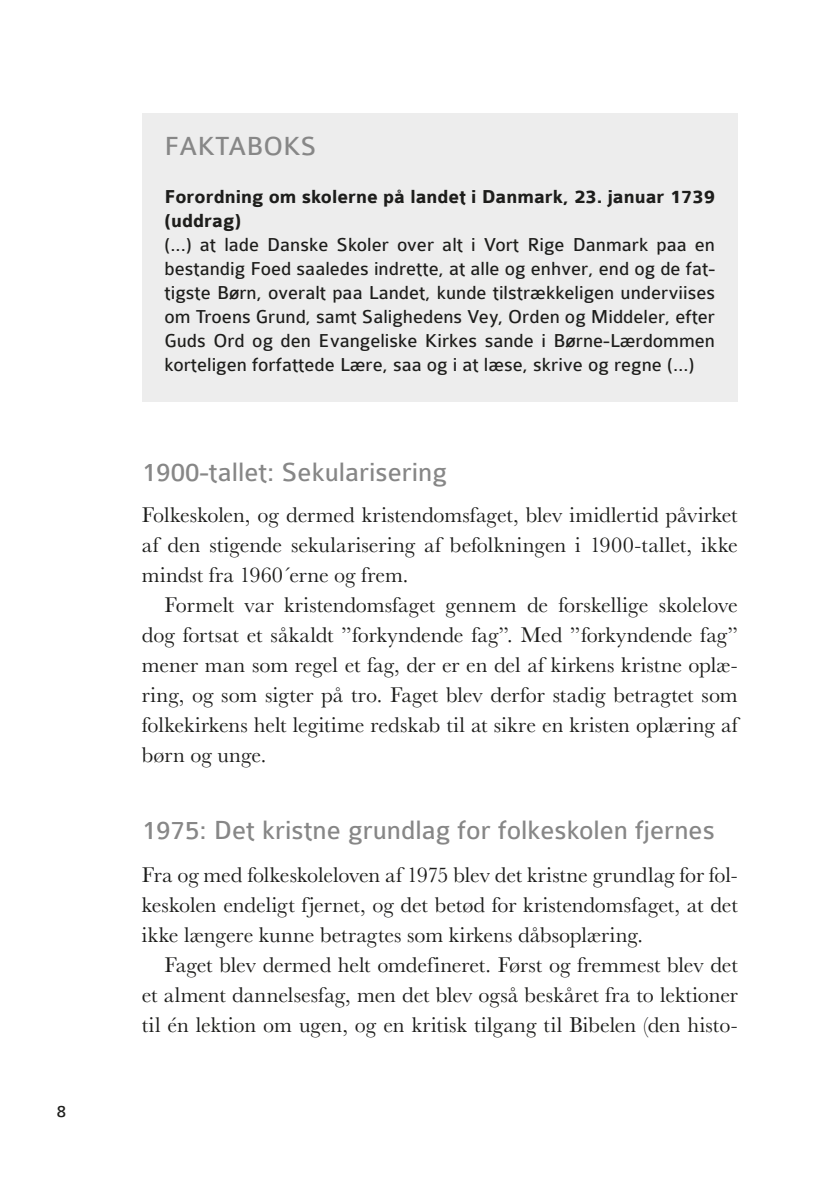
<style>
.page{position:relative;width:840px;height:1191px;background:#fff}
.page>*{position:absolute;margin:0;border:0;box-sizing:border-box;transform-origin:0 0}
.t1{font:28px "Colaborate";color:#878787}
.t2{font:22px/30px "Baskerville URW";letter-spacing:.005em;color:#1d1d1b;text-align:justify}
.t3{font:20px/24px "Colaborate";color:#1d1d1b;text-align:justify}
.t4{font:700 20px/24px "Colaborate";color:#1d1d1b}
.t5{font:18px "Colaborate";color:#1d1d1b}
</style>
<div class="page">
<div style="left:142px;top:113px;width:595px;height:289px;background:#ededed"></div>
<p class="t5" style="left:57px;top:1101px;width:11px">8</p>
<p class="t1" style="left:164px;top:131px;width:153px">FAKTABOKS</p>
<p class="t4" style="left:164px;top:185px;width:551px">Forordning om skolerne på landet i Danmark, 23. januar 1739 (uddrag)</p>
<p class="t3" style="left:164px;top:232px;width:551px">(...) at lade Danske Skoler over alt i Vort Rige Danmark paa en bestandig Foed saaledes indrette, at alle og enhver, end og de fat&shy;tigste Børn, overalt paa Landet, kunde tilstrækkeligen underviises om Troens Grund, samt Salighedens Vey, Orden og Middeler, efter Guds Ord og den Evangeliske Kirkes sande i Børne-Lærdommen korteligen forfattede Lære, saa og i at læse, skrive og regne (…)</p>
<p class="t1" style="left:142px;top:457px;width:306px">1900-tallet: Sekularisering</p>
<p class="t2" style="left:142px;top:499px;width:597px">Folkeskolen, og dermed kristendomsfaget, blev imidlertid påvirket af den stigende sekularisering af befolkningen i 1900-tallet, ikke mindst fra 1960´erne og frem.</p>
<p class="t2" style="left:142px;top:589px;width:597px;text-indent:23px">Formelt var kristendomsfaget gennem de forskellige skolelove dog fortsat et såkaldt ”forkyndende fag”. Med ”forkyndende fag” mener man som regel et fag, der er en del af kirkens kristne oplæ&shy;ring, og som sigter på tro. Faget blev derfor stadig betragtet som folkekirkens helt legitime redskab til at sikre en kristen oplæring af børn og unge.</p>
<p class="t1" style="left:142px;top:816px;width:574px">1975: Det kristne grundlag for folkeskolen fjernes</p>
<p class="t2" style="left:142px;top:859px;width:597px">Fra og med folkeskoleloven af 1975 blev det kristne grundlag for fol&shy;keskolen endeligt fjernet, og det betød for kristendomsfaget, at det ikke længere kunne betragtes som kirkens dåbsoplæring.</p>
<p class="t2" style="left:142px;top:949px;width:597px;text-indent:23px">Faget blev dermed helt omdefineret. Først og fremmest blev det et alment dannelsesfag, men det blev også beskåret fra to lektioner til én lektion om ugen, og en kritisk tilgang til Bibelen (den histo-</p>
</div>
